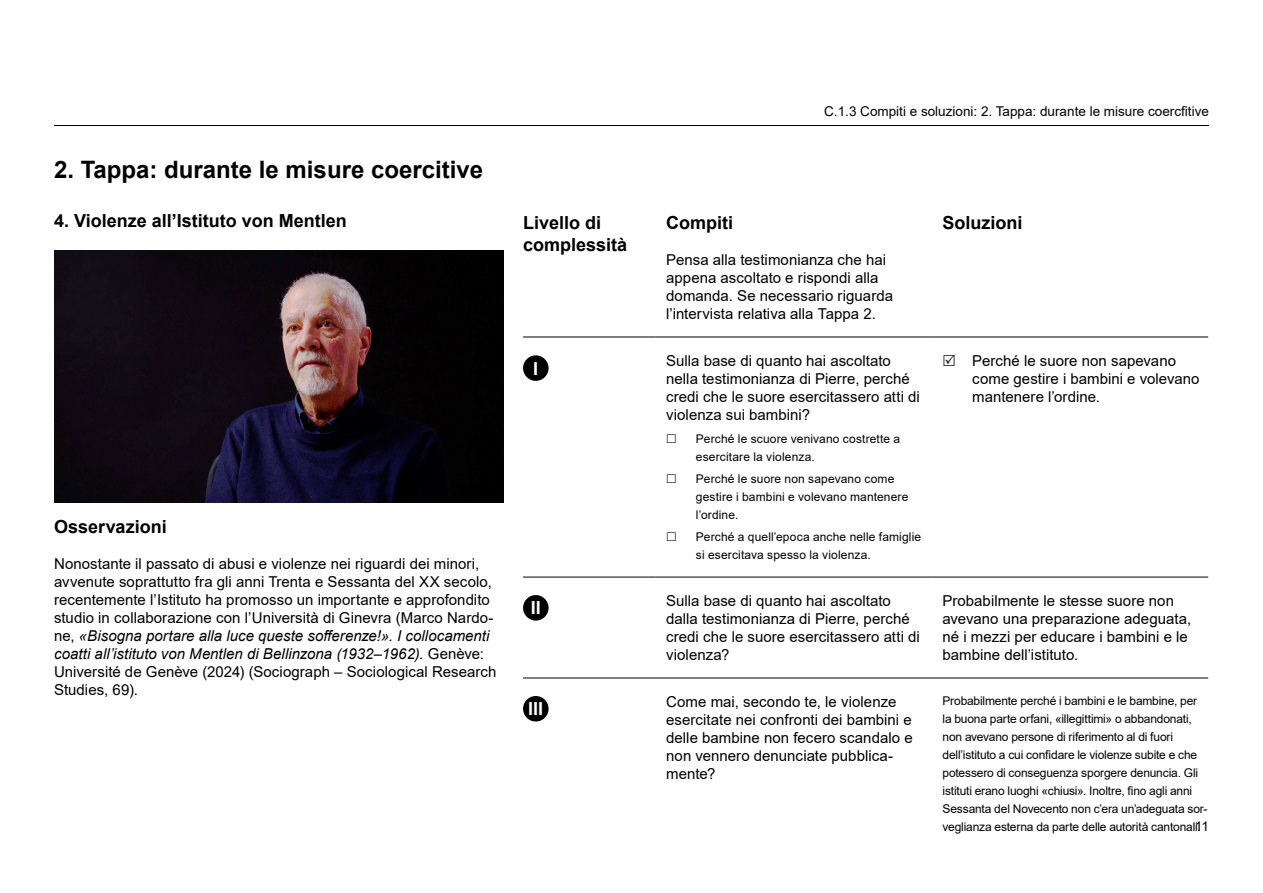
<style>
.page{position:relative;width:1263px;height:893px;background:#fff}
.page>*{position:absolute;margin:0;border:0;box-sizing:border-box;transform-origin:0 0}
.t1{font:700 24px "Arial";color:#000}
.t2{font:700 18px/22.5px "Arial";color:#000}
.t3{font:700 18px "Arial";color:#fff}
.t4{font:15px/18px "Arial";color:#000}
.t5{font:13.5px "Arial";color:#000}
.t6{font:12px/18px "Arial";letter-spacing:-.01em;color:#000}
.t7{font:12px/18px "Arial";letter-spacing:.01em;color:#000}
.s1{font-style:italic}
</style>
<div class="page">
<hr style="left:54px;top:125px;width:1155px;height:1px;background:#000">
<hr style="left:523px;top:577px;width:132px;height:1px;background:#000">
<hr style="left:655px;top:577px;width:277px;height:1px;background:#000">
<hr style="left:932px;top:577px;width:276px;height:1px;background:#000">
<hr style="left:523px;top:678px;width:132px;height:1px;background:#000">
<hr style="left:655px;top:678px;width:277px;height:1px;background:#000">
<hr style="left:932px;top:678px;width:276px;height:1px;background:#000">
<hr style="left:523px;top:337px;width:132px;height:1px;background:#000">
<hr style="left:655px;top:337px;width:277px;height:1px;background:#000">
<hr style="left:932px;top:337px;width:276px;height:1px;background:#000">
<div style="left:523px;top:355px;width:26px;height:26px;background:#000;border-radius:50%"></div>
<div style="left:523px;top:595px;width:26px;height:26px;background:#000;border-radius:50%"></div>
<div style="left:523px;top:696px;width:26px;height:25px;background:#000;border-radius:50%"></div>
<img style="left:54px;top:250px;width:449px;height:253px">
<h1 class="t1" style="left:54px;top:153px;width:431px">2. Tappa: durante le misure coercitive</h1>
<p class="t2" style="left:54px;top:210px;width:294px">4. Violenze all’Istituto von Mentlen</p>
<p class="t2" style="left:54px;top:516px;width:114px">Osservazioni</p>
<p class="t4" style="left:54px;top:555px;width:444px">Nonostante il passato di abusi e violenze nei riguardi dei minori, avvenute soprattutto fra gli anni Trenta e Sessanta del XX secolo, recentemente l’Istituto ha promosso un importante e approfondito studio in collaborazione con l’Università di Ginevra (Marco Nardo&shy;ne, <span class="s1">«Bisogna portare alla luce queste sofferenze!». I collocamenti coatti all’istituto von Mentlen di Bellinzona (1932–1962).</span> Genève:<br>Université de Genève (2024) (Sociograph – Sociological Research Studies, 69).</p>
<p class="t5" style="left:824px;top:102px;width:386px">C.1.3 Compiti e soluzioni: 2. Tappa: durante le misure coercfitive</p>
<p class="t2" style="left:523px;top:212px;width:106px">Livello di complessità</p>
<p class="t2" style="left:666px;top:212px;width:68px">Compiti</p>
<p class="t4" style="left:666px;top:251px;width:228px">Pensa alla testimonianza che hai appena ascoltato e rispondi alla domanda. Se necessario riguarda l’intervista relativa alla Tappa 2.</p>
<p class="t3" style="left:533px;top:356px;width:7px">I</p>
<p class="t4" style="left:666px;top:352px;width:255px">Sulla base di quanto hai ascoltato nella testimonianza di Pierre, perché credi che le suore esercitassero atti di violenza sui bambini?</p>
<p class="t7" style="left:696px;top:429px;width:206px">Perché le scuore venivano costrette a esercitare la violenza.</p>
<p class="t7" style="left:696px;top:469px;width:214px">Perché le suore non sapevano come gestire i bambini e volevano mantenere l’ordine.</p>
<p class="t7" style="left:696px;top:528px;width:227px">Perché a quell’epoca anche nelle famiglie si esercitava spesso la violenza.</p>
<p class="t2" style="left:942px;top:212px;width:82px">Soluzioni</p>
<p class="t4" style="left:972px;top:352px;width:229px">Perché le suore non sapevano come gestire i bambini e volevano mantenere l’ordine.</p>
<p class="t3" style="left:531px;top:595px;width:12px">II</p>
<p class="t4" style="left:666px;top:592px;width:255px">Sulla base di quanto hai ascoltato dalla testimonianza di Pierre, perché credi che le suore esercitassero atti di violenza?</p>
<p class="t4" style="left:942px;top:592px;width:250px">Probabilmente le stesse suore non avevano una preparazione adeguata, né i mezzi per educare i bambini e le bambine dell’istituto.</p>
<p class="t3" style="left:528px;top:696px;width:17px">III</p>
<p class="t4" style="left:666px;top:692px;width:248px">Come mai, secondo te, le violenze esercitate nei confronti dei bambini e delle bambine non fecero scandalo e non vennero denunciate pubblica&shy;mente?</p>
<p class="t6" style="left:942px;top:691px;width:266px">Probabilmente perché i bambini e le bambine, per la buona parte orfani, «illegittimi» o abbandonati, non avevano persone di riferimento al di fuori dell’istituto a cui confidare le violenze subite e che potessero di conseguenza sporgere denuncia. Gli istituti erano luoghi «chiusi». Inoltre, fino agli anni Sessanta del Novecento non c’era un’adeguata sor&shy;veglianza esterna da parte delle autorità cantonali.</p>
<p class="t5" style="left:1195px;top:817px;width:16px">11</p>
</div>
